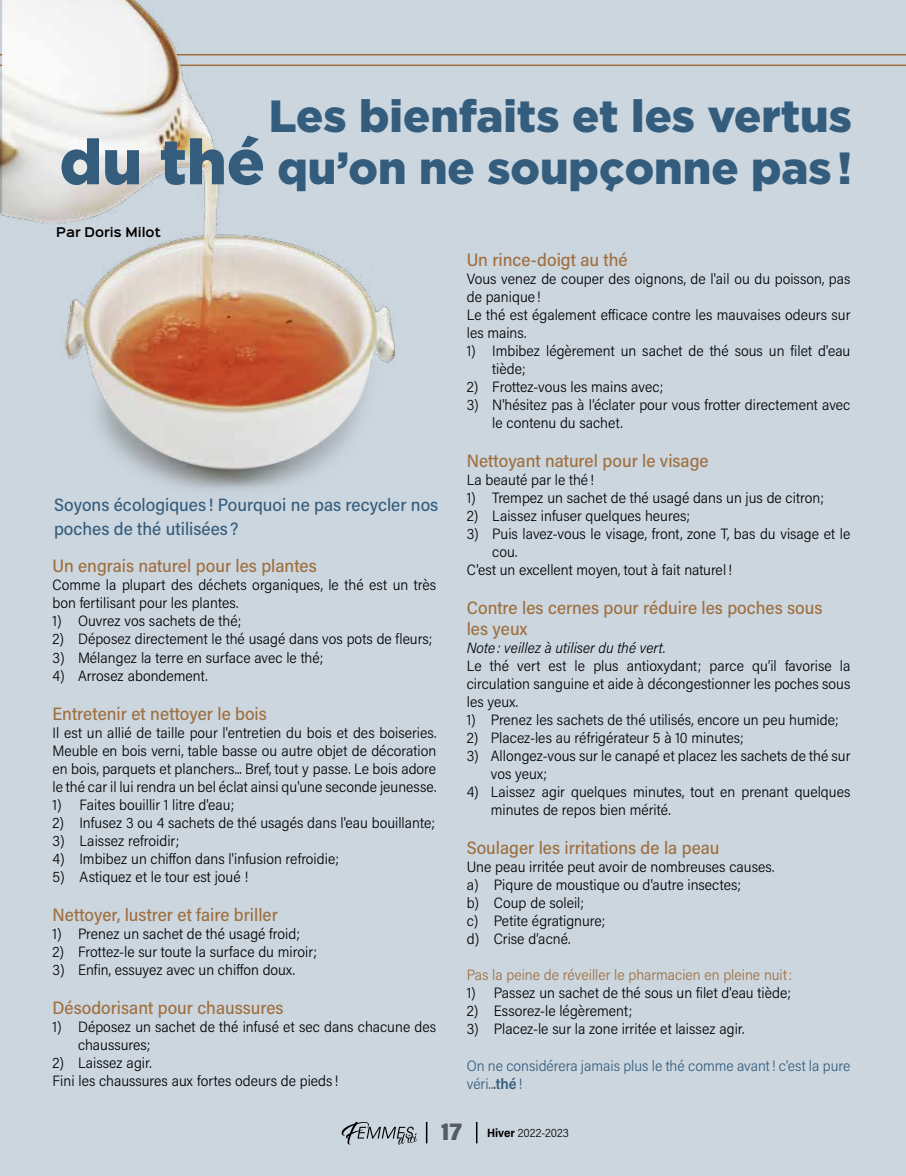
<style>
.page{position:relative;width:906px;height:1176px;background:#fff}
.page>*{position:absolute;margin:0;border:0;box-sizing:border-box;transform-origin:0 0}
.t1{font:900 45px/52.5px "Gotham";color:#345d7d;text-align:right}
.t2{font:18px/21px "Acumin Variable Concept";color:#9e6e3d}
.t3{font:18px/24px "Acumin Variable Concept";letter-spacing:.005em;color:#345d7d}
.t4{font:15px/18px "Acumin Variable Concept";letter-spacing:-.02em;color:#000}
.t5{font:15px/18px "Acumin Variable Concept";letter-spacing:-.02em;color:#345d7d}
.t6{font:15px "Acumin Variable Concept";letter-spacing:-.015em;color:#9e6e3d}
.t7{font:12px "Acumin Variable Concept";letter-spacing:-.015em;color:#000}
.t8{font:600 12px "Sinkin Sans 600";color:#000}
.s1{font-size:63px}
.s2{font-size:24px;color:#6d6e71}
</style>
<div class="page">
<div style="left:0;top:0;width:905px;height:1175px;background:#ccd6df"></div>
<img style="left:0;top:55px;width:487px;height:436px">
<hr style="left:0;top:54px;width:905px;height:1px;background:#9e6e3d">
<hr style="left:0;top:64px;width:905px;height:2px;background:#9e6e3d">
<img style="left:2px;top:0;width:402px;height:471px">
<h1 class="t1" style="left:60px;top:88px;width:793px">Les bienfaits et les vertus<br><span class="s1">du thé</span> qu’on ne soupçonne pas!</h1>
<p class="t8" style="left:56px;top:221px;width:106px">Par Doris Milot</p>
<p class="t3" style="left:54px;top:491px;width:385px">Soyons écologiques ! Pourquoi ne pas recycler nos poches de thé utilisées ?</p>
<p class="t2" style="left:52px;top:555px;width:265px">Un engrais naturel pour les plantes</p>
<p class="t4" style="left:52px;top:575px;width:385px">Comme la plupart des déchets organiques, le thé est un très bon fertilisant pour les plantes.</p>
<p class="t4" style="left:52px;top:611px;width:190px">1) Ouvrez vos sachets de thé;</p>
<p class="t4" style="left:52px;top:629px;width:381px">2) Déposez directement le thé usagé dans vos pots de fleurs;</p>
<p class="t4" style="left:52px;top:647px;width:272px">3) Mélangez la terre en surface avec le thé;</p>
<p class="t4" style="left:52px;top:665px;width:157px">4) Arrosez abondement.</p>
<p class="t2" style="left:52px;top:702px;width:216px">Entretenir et nettoyer le bois</p>
<p class="t4" style="left:52px;top:722px;width:385px;text-align:justify">Il est un allié de taille pour l'entretien du bois et des boiseries.<br>Meuble en bois verni, table basse ou autre objet de décoration en bois, parquets et planchers... Bref, tout y passe. Le bois adore le thé car il lui rendra un bel éclat ainsi qu'une seconde jeunesse.</p>
<p class="t4" style="left:52px;top:794px;width:183px">1) Faites bouillir 1 litre d'eau;</p>
<p class="t4" style="left:52px;top:812px;width:383px">2) Infusez 3 ou 4 sachets de thé usagés dans l'eau bouillante;</p>
<p class="t4" style="left:52px;top:830px;width:128px">3) Laissez refroidir;</p>
<p class="t4" style="left:52px;top:848px;width:287px">4) Imbibez un chiffon dans l'infusion refroidie;</p>
<p class="t4" style="left:52px;top:866px;width:198px">5) Astiquez et le tour est joué !</p>
<p class="t2" style="left:52px;top:903px;width:226px">Nettoyer, lustrer et faire briller</p>
<p class="t4" style="left:52px;top:923px;width:248px">1) Prenez un sachet de thé usagé froid;</p>
<p class="t4" style="left:52px;top:941px;width:265px">2) Frottez-le sur toute la surface du miroir;</p>
<p class="t4" style="left:52px;top:959px;width:244px">3) Enfin, essuyez avec un chiffon doux.</p>
<p class="t2" style="left:52px;top:996px;width:232px">Désodorisant pour chaussures</p>
<p class="t4" style="left:78px;top:1016px;width:360px;text-indent:-26px">1) Déposez un sachet de thé infusé et sec dans chacune des chaussures;</p>
<p class="t4" style="left:52px;top:1052px;width:287px">2) Laissez agir.<br>Fini les chaussures aux fortes odeurs de pieds!</p>
<p class="t2" style="left:466px;top:248px;width:162px">Un rince-doigt au thé</p>
<p class="t4" style="left:466px;top:269px;width:385px">Vous venez de couper des oignons, de l'ail ou du poisson, pas de panique!<br>Le thé est également efficace contre les mauvaises odeurs sur les mains.</p>
<p class="t4" style="left:492px;top:341px;width:360px;text-indent:-26px">1) Imbibez légèrement un sachet de thé sous un filet d'eau tiède;</p>
<p class="t4" style="left:466px;top:377px;width:198px">2) Frottez-vous les mains avec;</p>
<p class="t4" style="left:492px;top:395px;width:359px;text-indent:-26px">3) N'hésitez pas à l’éclater pour vous frotter directement avec le contenu du sachet.</p>
<p class="t2" style="left:466px;top:449px;width:243px">Nettoyant naturel pour le visage</p>
<p class="t4" style="left:466px;top:470px;width:129px">La beauté par le thé!</p>
<p class="t4" style="left:466px;top:488px;width:358px">1) Trempez un sachet de thé usagé dans un jus de citron;</p>
<p class="t4" style="left:466px;top:506px;width:224px">2) Laissez infuser quelques heures;</p>
<p class="t4" style="left:466px;top:524px;width:385px">3) Puis lavez-vous le visage, front, zone T, bas du visage et le</p>
<p class="t4" style="left:492px;top:542px;width:27px">cou.</p>
<p class="t4" style="left:466px;top:560px;width:267px">C'est un excellent moyen, tout à fait naturel!</p>
<p class="t2" style="left:466px;top:596px;width:357px">Contre les cernes pour réduire les poches sous les yeux</p>
<p class="t4" style="left:466px;top:638px;width:385px">Note: veillez à utiliser du thé vert.<br>Le thé vert est le plus antioxydant; parce qu’il favorise la circulation sanguine et aide à décongestionner les poches sous les yeux.</p>
<p class="t4" style="left:466px;top:710px;width:373px">1) Prenez les sachets de thé utilisés, encore un peu humide;</p>
<p class="t4" style="left:466px;top:728px;width:278px">2) Placez-les au réfrigérateur 5 à 10 minutes;</p>
<p class="t4" style="left:490px;top:746px;width:361px;text-indent:-24px">3) Allongez-vous sur le canapé et placez les sachets de thé sur vos yeux;</p>
<p class="t4" style="left:490px;top:782px;width:361px;text-indent:-24px">4) Laissez agir quelques minutes, tout en prenant quelques minutes de repos bien mérité.</p>
<p class="t2" style="left:466px;top:836px;width:254px">Soulager les irritations de la peau</p>
<p class="t4" style="left:466px;top:857px;width:309px">Une peau irritée peut avoir de nombreuses causes. a) Piqure de moustique ou d'autre insectes;<br>b) Coup de soleil;<br>c) Petite égratignure;<br>d) Crise d’acné.</p>
<p class="t6" style="left:466px;top:964px;width:327px">Pas la peine de réveiller le pharmacien en pleine nuit:</p>
<p class="t4" style="left:466px;top:983px;width:325px">1) Passez un sachet de thé sous un filet d'eau tiède;</p>
<p class="t4" style="left:466px;top:1001px;width:167px">2) Essorez-le légèrement;</p>
<p class="t4" style="left:466px;top:1019px;width:279px">3) Placez-le sur la zone irritée et laissez agir.</p>
<p class="t5" style="left:466px;top:1055px;width:385px">On ne considérera jamais plus le thé comme avant! c’est la pure véri...thé !</p>
<p class="t7" style="left:441px;top:1124px;width:130px"><span class="s2">17</span> Hiver 2022-2023</p>
</div>
